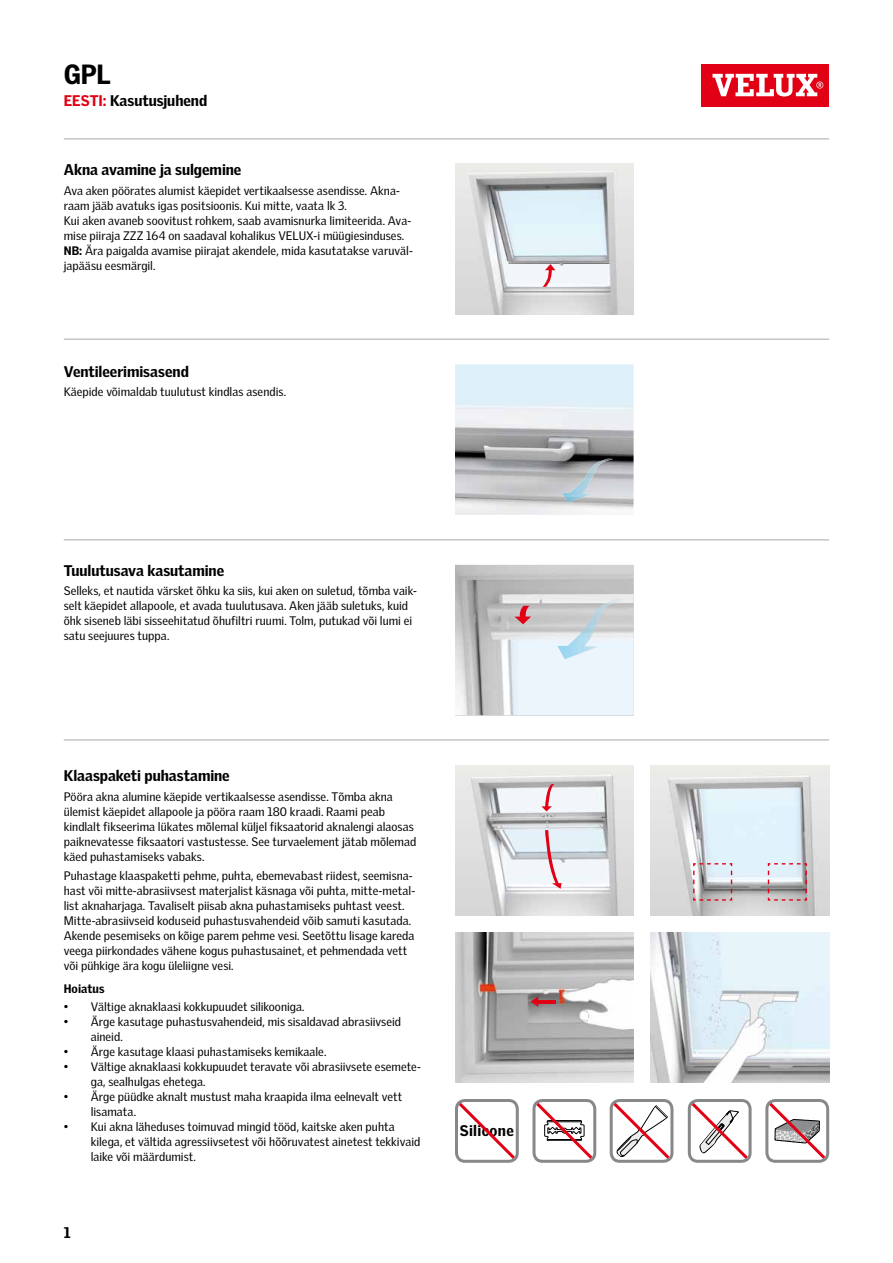
<style>
.page{position:relative;width:893px;height:1263px;background:#fff}
.page>*{position:absolute;margin:0;border:0;box-sizing:border-box;transform-origin:0 0}
.t1{font:900 27px "Velux Gothic";color:#000}
.t2{font:900 15px "Velux Gothic";color:#000}
.t3{font:900 15px "Velux Gothic";letter-spacing:.025em;color:#000}
.t4{font:12px/15px "Velux Gothic";letter-spacing:.005em;color:#000}
.t5{font:900 12px "Velux Gothic";letter-spacing:.005em;color:#000}
.s1{color:#e20015}
.s2{font-weight:900}
</style>
<div class="page">
<img style="left:455px;top:565px;width:179px;height:150px">
<img style="left:558px;top:599px;width:65px;height:60px">
<svg style="left:514px;top:606px;width:17px;height:18px"></svg>
<img style="left:651px;top:932px;width:178px;height:150px">
<img style="left:455px;top:932px;width:179px;height:150px">
<svg style="left:530px;top:996px;width:8px;height:11px"></svg>
<hr style="left:536px;top:1000px;width:20px;height:3px;background:#e20015">
<div style="left:702px;top:64px;width:127px;height:42px;background:#e20015"></div>
<svg style="left:712px;top:74px;width:111px;height:23px"></svg>
<div style="left:688px;top:1099px;width:64px;height:64px;border:3px solid #868889;border-radius:9px"></div>
<svg style="left:688px;top:1100px;width:63px;height:62px"></svg>
<div style="left:610px;top:1099px;width:63px;height:64px;border:3px solid #868889;border-radius:9px"></div>
<svg style="left:610px;top:1100px;width:63px;height:62px"></svg>
<div style="left:765px;top:1099px;width:64px;height:64px;border:3px solid #868889;border-radius:9px"></div>
<svg style="left:766px;top:1100px;width:62px;height:62px"></svg>
<div style="left:532px;top:1099px;width:64px;height:64px;border:3px solid #868889;border-radius:9px"></div>
<svg style="left:533px;top:1100px;width:63px;height:62px"></svg>
<div style="left:455px;top:1099px;width:64px;height:64px;border:3px solid #868889;border-radius:9px"></div>
<svg style="left:456px;top:1100px;width:62px;height:62px"></svg>
<img style="left:455px;top:364px;width:179px;height:151px">
<img style="left:562px;top:459px;width:51px;height:44px">
<img style="left:455px;top:164px;width:179px;height:150px">
<svg style="left:543px;top:264px;width:12px;height:23px"></svg>
<img style="left:455px;top:765px;width:179px;height:150px">
<svg style="left:545px;top:830px;width:17px;height:59px"></svg>
<svg style="left:541px;top:784px;width:13px;height:27px"></svg>
<img style="left:651px;top:765px;width:178px;height:150px">
<svg style="left:692px;top:862px;width:41px;height:39px;background:#c3babe"></svg>
<svg style="left:767px;top:862px;width:41px;height:39px;background:#c3bac0"></svg>
<hr style="left:64px;top:338px;width:765px;height:2px;background:#c5c6c4">
<hr style="left:64px;top:539px;width:765px;height:2px;background:#c5c6c4">
<hr style="left:64px;top:739px;width:765px;height:2px;background:#c5c6c4">
<hr style="left:64px;top:138px;width:765px;height:2px;background:#c5c6c4">
<h1 class="t1" style="left:64px;top:57px;width:49px">GPL</h1>
<p class="t2" style="left:64px;top:91px;width:145px"><span class="s1">EESTI:</span> Kasutusjuhend</p>
<p class="t2" style="left:64px;top:160px;width:179px">Akna avamine ja sulgemine</p>
<p class="t4" style="left:64px;top:183px;width:351px">Ava aken pöörates alumist käepidet vertikaalsesse asendisse. Akna&shy;raam jääb avatuks igas positsioonis. Kui mitte, vaata lk 3.<br>Kui aken avaneb soovitust rohkem, saab avamisnurka limiteerida. Ava&shy;mise piiraja ZZZ 164 on saadaval kohalikus VELUX-i müügiesinduses.<br><span class="s2">NB:</span> Ära paigalda avamise piirajat akendele, mida kasutatakse varuväl&shy;japääsu eesmärgil.</p>
<p class="t2" style="left:64px;top:362px;width:127px">Ventileerimisasend</p>
<p class="t4" style="left:64px;top:384px;width:224px">Käepide võimaldab tuulutust kindlas asendis.</p>
<p class="t2" style="left:64px;top:561px;width:162px">Tuulutusava kasutamine</p>
<p class="t4" style="left:64px;top:583px;width:355px">Selleks, et nautida värsket õhku ka siis, kui aken on suletud, tõmba vaik&shy;selt käepidet allapoole, et avada tuulutusava. Aken jääb suletuks, kuid õhk siseneb läbi sisseehitatud õhufiltri ruumi. Tolm, putukad või lumi ei satu seejuures tuppa.</p>
<p class="t2" style="left:64px;top:766px;width:168px">Klaaspaketi puhastamine</p>
<p class="t4" style="left:64px;top:789px;width:354px">Pööra akna alumine käepide vertikaalsesse asendisse. Tõmba akna ülemist käepidet allapoole ja pööra raam 180 kraadi. Raami peab kindlalt fikseerima lükates mõlemal küljel fiksaatorid aknalengi alaosas paiknevatesse fiksaatori vastustesse. See turvaelement jätab mõlemad käed puhastamiseks vabaks.</p>
<p class="t4" style="left:64px;top:868px;width:353px">Puhastage klaaspaketti pehme, puhta, ebemevabast riidest, seemisna&shy;hast või mitte-abrasiivsest materjalist käsnaga või puhta, mitte-metal&shy;list aknaharjaga. Tavaliselt piisab akna puhastamiseks puhtast veest.<br>Mitte-abrasiivseid koduseid puhastusvahendeid võib samuti kasutada.<br>Akende pesemiseks on kõige parem pehme vesi. Seetõttu lisage kareda veega piirkondades vähene kogus puhastusainet, et pehmendada vett või pühkige ära kogu üleliigne vesi.</p>
<p class="t5" style="left:64px;top:981px;width:42px">Hoiatus</p>
<p class="t4" style="left:64px;top:998px;width:242px">• Vältige aknaklaasi kokkupuudet silikooniga.</p>
<p class="t4" style="left:91px;top:1013px;width:312px;text-indent:-27px">• Ärge kasutage puhastusvahendeid, mis sisaldavad abrasiivseid aineid.</p>
<p class="t4" style="left:64px;top:1043px;width:264px">• Ärge kasutage klaasi puhastamiseks kemikaale.</p>
<p class="t4" style="left:91px;top:1058px;width:332px;text-indent:-27px">• Vältige aknaklaasi kokkupuudet teravate või abrasiivsete esemete&shy;ga, sealhulgas ehetega.</p>
<p class="t4" style="left:91px;top:1088px;width:313px;text-indent:-27px">• Ärge püüdke aknalt mustust maha kraapida ilma eelnevalt vett lisamata.</p>
<p class="t4" style="left:91px;top:1118px;width:331px;text-indent:-27px">• Kui akna läheduses toimuvad mingid tööd, kaitske aken puhta kilega, et vältida agressiivsetest või hõõruvatest ainetest tekkivaid laike või määrdumist.</p>
<p class="t2" style="left:64px;top:1222px;width:8px">1</p>
<p class="t3" style="left:460px;top:1121px;width:56px">Silicone</p>
</div>
